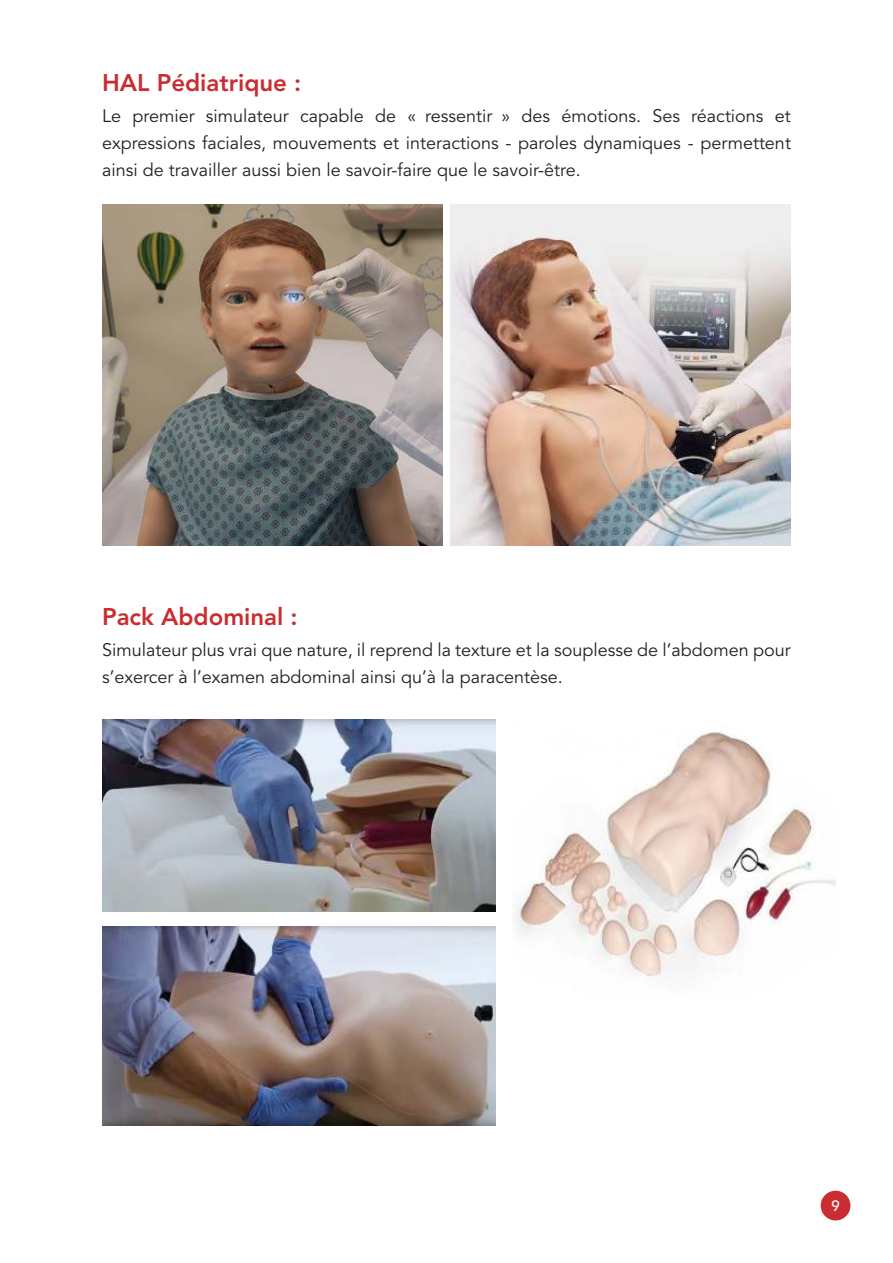
<style>
.page{position:relative;width:893px;height:1263px;background:#fff}
.page>*{position:absolute;margin:0;border:0;box-sizing:border-box;transform-origin:0 0}
.t1{font:800 24px "Avenir LT Std";color:#c92d31}
.t2{font:18px/27px "Avenir LT Std";color:#231f20;text-align:justify}
.t3{font:500 15px "Avenir LT Std";color:#fff}
</style>
<div class="page">
<div style="left:821px;top:1191px;width:29px;height:29px;background:#c92d31;border-radius:50%"></div>
<img style="left:102px;top:205px;width:340px;height:340px">
<img style="left:102px;top:719px;width:393px;height:192px">
<img style="left:102px;top:926px;width:393px;height:199px">
<img style="left:451px;top:205px;width:340px;height:340px">
<img style="left:512px;top:732px;width:324px;height:246px">
<h1 class="t1" style="left:102px;top:73px;width:201px">HAL Pédiatrique :</h1>
<p class="t2" style="left:102px;top:105px;width:690px">Le premier simulateur capable de « ressentir » des émotions. Ses réactions et expressions faciales, mouvements et interactions - paroles dynamiques - permettent ainsi de travailler aussi bien le savoir-faire que le savoir-être.</p>
<h1 class="t1" style="left:102px;top:606px;width:197px">Pack Abdominal :</h1>
<p class="t2" style="left:102px;top:638px;width:690px">Simulateur plus vrai que nature, il reprend la texture et la souplesse de l’abdomen pour s’exercer à l’examen abdominal ainsi qu’à la paracentèse.</p>
<p class="t3" style="left:831px;top:1197px;width:10px">9</p>
</div>
